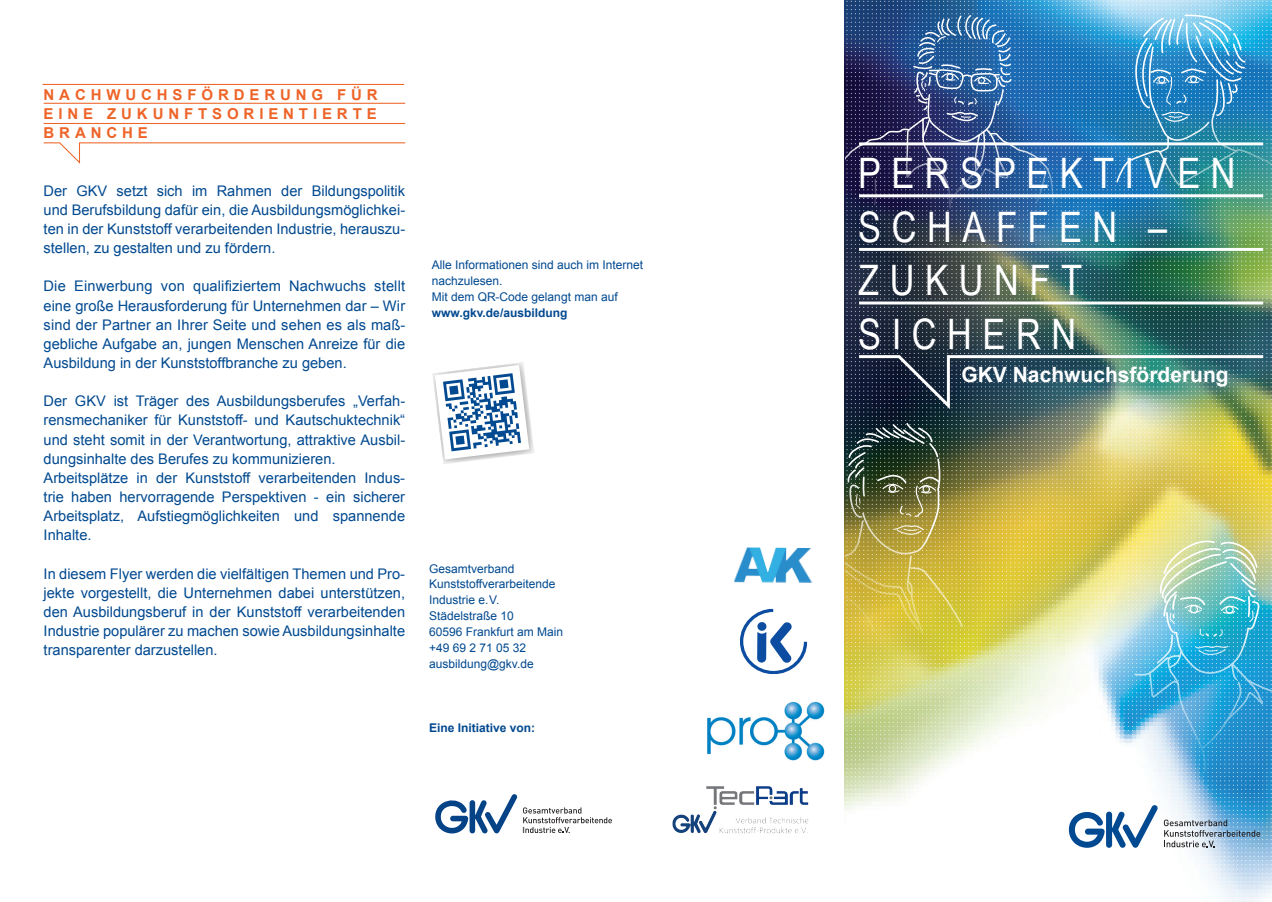
<style>
.page{position:relative;width:1272px;height:902px;background:#fff}
.page>*{position:absolute;margin:0;border:0;box-sizing:border-box;transform-origin:0 0}
.t1{font:42px/53.6px "Arial Narrow";letter-spacing:.25em;color:#fff}
.t2{font:700 21px "Arial";color:#fff}
.t3{font:700 15px/19.2px "Arial";letter-spacing:.325em;color:#ee6428;text-align:justify}
.t4{font:14.7px/19.2px "Arial";color:#014990;text-align:justify}
.t5{font:12px/15.9px "Arial";color:#014990}
.t6{font:700 12px "Arial";color:#014990}
.t7{font:500 8.4px "DIN";color:#231f20}
</style>
<div class="page">
<hr style="left:44px;top:123px;width:361px;height:1px;background:#ee6628">
<hr style="left:44px;top:103px;width:361px;height:1px;background:#ee6628">
<svg style="left:43px;top:142px;width:363px;height:22px"></svg>
<hr style="left:43px;top:84px;width:361px;height:1px;background:#ee6628">
<img style="left:844px;top:0;width:427px;height:901px">
<svg style="left:845px;top:15px;width:209px;height:194px;background:#335288"></svg>
<img style="left:1116px;top:15px;width:155px;height:211px">
<svg style="left:435px;top:794px;width:177px;height:40px"></svg>
<img style="left:672px;top:786px;width:137px;height:48px">
<img style="left:707px;top:701px;width:117px;height:59px">
<svg style="left:740px;top:608px;width:67px;height:66px"></svg>
<img style="left:734px;top:547px;width:79px;height:35px">
<svg style="left:432px;top:362px;width:102px;height:102px"></svg>
<hr style="left:859px;top:194px;width:404px;height:3px;background:#fff">
<hr style="left:859px;top:142px;width:404px;height:3px;background:#fff">
<hr style="left:859px;top:248px;width:404px;height:3px;background:#fff">
<hr style="left:859px;top:301px;width:404px;height:3px;background:#fff">
<img style="left:845px;top:353px;width:426px;height:418px">
<svg style="left:1163px;top:819px;width:97px;height:28px"></svg>
<svg style="left:1068px;top:804px;width:89px;height:44px"></svg>
<p class="t3" style="left:44px;top:86px;width:336px">NACHWUCHSFÖRDERUNG FÜR EINE ZUKUNFTSORIENTIERTE BRANCHE</p>
<p class="t4" style="left:44px;top:181px;width:363px">Der GKV setzt sich im Rahmen der Bildungspolitik und Berufsbildung dafür ein, die Ausbildungsmöglichkei&shy;ten in der Kunststoff verarbeitenden Industrie, herauszu&shy;stellen, zu gestalten und zu fördern.</p>
<p class="t4" style="left:44px;top:277px;width:363px">Die Einwerbung von qualifiziertem Nachwuchs stellt eine große Herausforderung für Unternehmen dar – Wir sind der Partner an Ihrer Seite und sehen es als maß&shy;gebliche Aufgabe an, jungen Menschen Anreize für die Ausbildung in der Kunststoffbranche zu geben.</p>
<p class="t4" style="left:44px;top:391px;width:363px;text-align:left">Der GKV ist Träger des Ausbildungsberufes „Verfah&shy;rensmechaniker für Kunststoff- und Kautschuktechnik“ und steht somit in der Verantwortung, attraktive Ausbil&shy;dungsinhalte des Berufes zu kommunizieren.<br>Arbeitsplätze in der Kunststoff verarbeitenden Indus&shy;trie haben hervorragende Perspektiven - ein sicherer Arbeitsplatz, Aufstiegmöglichkeiten und spannende Inhalte.</p>
<p class="t4" style="left:44px;top:564px;width:363px">In diesem Flyer werden die vielfältigen Themen und Pro&shy;jekte vorgestellt, die Unternehmen dabei unterstützen, den Ausbildungsberuf in der Kunststoff verarbeitenden Industrie populärer zu machen sowie Ausbildungsinhalte transparenter darzustellen.</p>
<p class="t5" style="left:432px;top:257px;width:213px">Alle Informationen sind auch im Internet nachzulesen.<br>Mit dem QR-Code gelangt man auf</p>
<p class="t6" style="left:432px;top:305px;width:137px">www.gkv.de/ausbildung</p>
<p class="t5" style="left:429px;top:560px;width:136px">Gesamtverband<br>Kunststoffverarbeitende<br>Industrie e.V.<br>Städelstraße 10<br>60596 Frankfurt am Main +49 69 2 71 05 32 ausbildung@gkv.de</p>
<p class="t6" style="left:429px;top:719px;width:108px">Eine Initiative von:</p>
<p class="t7" style="left:522px;top:824px;width:4px">I</p>
<p class="t7" style="left:568px;top:824px;width:4px">.</p>
<h1 class="t1" style="left:858px;top:145px;width:379px">PERSPEKTIVEN<br>SCHAFFEN –<br>ZUKUNFT<br>SICHERN</h1>
<h1 class="t1" style="left:861px;top:156px;width:379px">PERSPEKTIVEN<br>SCHAFFEN –<br>ZUKUNFT<br>SICHERN</h1>
<h2 class="t2" style="left:961px;top:361px;width:269px">GKV Nachwuchsförderung</h2>
</div>
